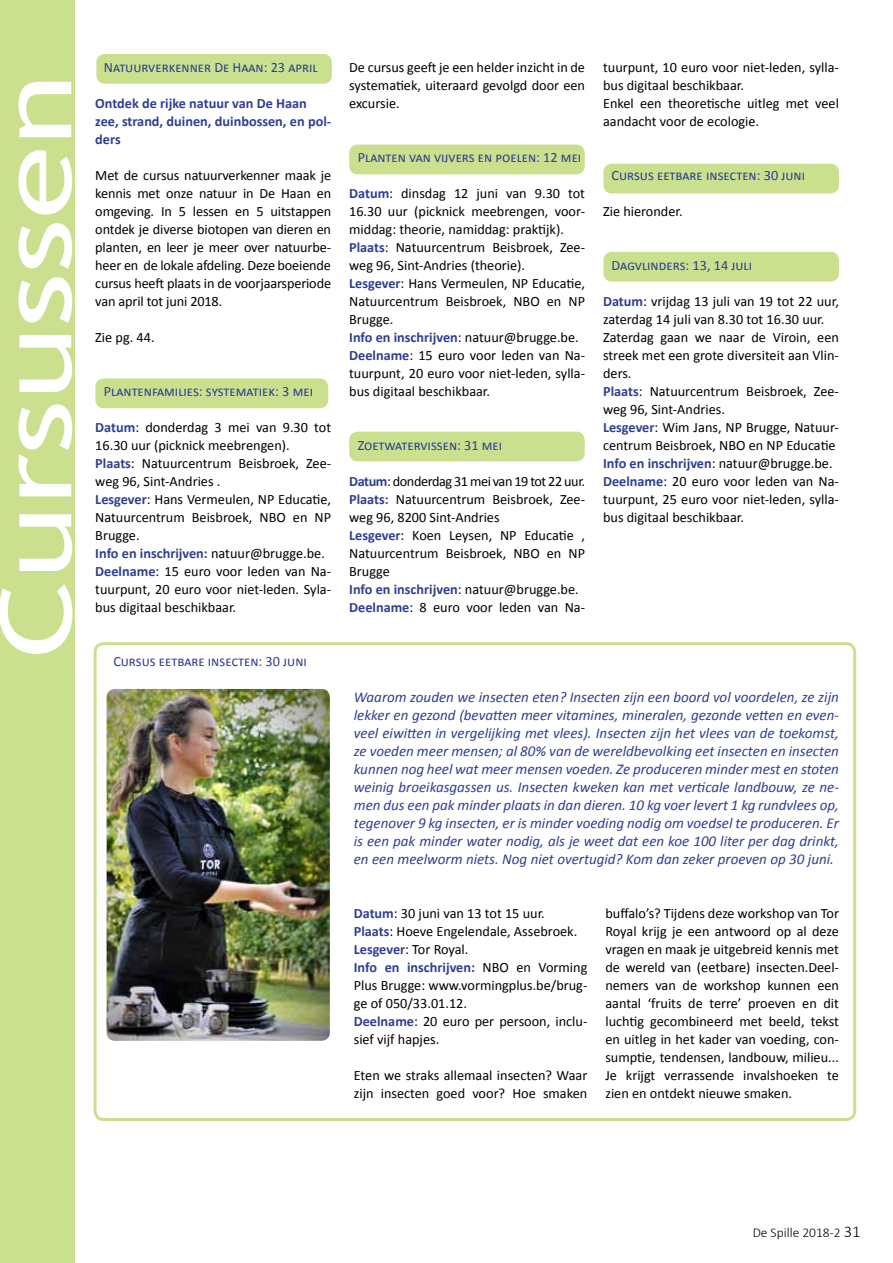
<style>
.page{position:relative;width:893px;height:1263px;background:#fff}
.page>*{position:absolute;margin:0;border:0;box-sizing:border-box;transform-origin:0 0}
.t1{font:99px "Trebuchet MS";color:#fff;scale:1.35 1}
.t2{font:italic 15px/18px "Calibri";color:#2f3f92;text-align:justify}
.t3{font:14.25px/18px "Calibri";color:#000}
.t4{font:14.25px "Calibri";color:#2f3f92}
.t5{font:700 14.25px/18px "Calibri";color:#2f3f92}
.t6{font:300 13.5px "Calibri";color:#000}
.s1{font-weight:700;color:#2f3f92}
.s2{font-size:16.5px}
</style>
<div class="page">
<div style="left:603px;top:252px;width:236px;height:30px;background:#cbe08e;border-radius:9px"></div>
<div style="left:94px;top:642px;width:762px;height:479px;border:3px solid #98c11e;border-radius:9px"></div>
<div style="left:96px;top:54px;width:236px;height:30px;background:#cbe08e;border-radius:9px"></div>
<div style="left:0;top:0;width:75px;height:1263px;background:#cbe08e"></div>
<div style="left:95px;top:378px;width:233px;height:30px;background:#cbe08e;border-radius:9px"></div>
<div style="left:349px;top:145px;width:236px;height:29px;background:#cbe08e;border-radius:9px"></div>
<img style="left:107px;top:689px;width:223px;height:352px">
<div style="left:349px;top:432px;width:236px;height:29px;background:#cbe08e;border-radius:9px"></div>
<div style="left:603px;top:164px;width:236px;height:29px;background:#cbe08e;border-radius:9px"></div>
<h1 class="t1" style="left:-22px;top:659px;width:436px;rotate:-90deg">Cursussen</h1>
<p class="t4" style="left:104px;top:58px;width:215px">Natuurverkenner De Haan: 23 april</p>
<p class="t5" style="left:95px;top:94px;width:237px">Ontdek de rijke natuur van De Haan zee, strand, duinen, duinbossen, en pol&shy;ders</p>
<p class="t3" style="left:95px;top:166px;width:237px;text-align:justify">Met de cursus natuurverkenner maak je kennis met onze natuur in De Haan en omgeving. In 5 lessen en 5 uitstappen ontdek je diverse biotopen van dieren en planten, en leer je meer over natuurbe&shy;heer en de lokale afdeling. Deze boeiende cursus heeft plaats in de voorjaarsperiode van april tot juni 2018.</p>
<p class="t3" style="left:95px;top:328px;width:61px">Zie pg. 44.</p>
<p class="t4" style="left:104px;top:382px;width:211px">Plantenfamilies: systematiek: 3 mei</p>
<p class="t3" style="left:95px;top:418px;width:237px"><span class="s1">Datum</span>: donderdag 3 mei van 9.30 tot<br>16.30 uur (picknick meebrengen).<br><span class="s1">Plaats</span>: Natuurcentrum Beisbroek, Zee&shy;weg 96, Sint-Andries .<br><span class="s1">Lesgever</span>: Hans Vermeulen, NP Educatie,<br>Natuurcentrum Beisbroek, NBO en NP<br>Brugge.<br><span class="s1">Info en inschrijven:</span> natuur@brugge.be.<br><span class="s1">Deelname</span>: 15 euro voor leden van Na&shy;tuurpunt, 20 euro voor niet-leden. Syla&shy;bus digitaal beschikbaar.</p>
<p class="t4" style="left:113px;top:652px;width:195px">Cursus eetbare insecten: 30 juni</p>
<p class="t3" style="left:349px;top:58px;width:237px;text-align:justify">De cursus geeft je een helder inzicht in de systematiek, uiteraard gevolgd door een excursie.</p>
<p class="t4" style="left:358px;top:148px;width:225px">Planten van vijvers en poelen: 12 mei</p>
<p class="t3" style="left:349px;top:184px;width:237px"><span class="s1">Datum</span>: dinsdag 12 juni van 9.30 tot 16.30 uur (picknick meebrengen, voor&shy;middag: theorie, namiddag: praktijk).<br><span class="s1">Plaats</span>: Natuurcentrum Beisbroek, Zee&shy;weg 96, Sint-Andries (theorie).<br><span class="s1">Lesgever</span>: Hans Vermeulen, NP Educatie, Natuurcentrum Beisbroek, NBO en NP Brugge.<br><span class="s1">Info en inschrijven</span>: natuur@brugge.be.<br><span class="s1">Deelname</span>: 15 euro voor leden van Na&shy;tuurpunt, 20 euro voor niet-leden, sylla&shy;bus digitaal beschikbaar.</p>
<p class="t4" style="left:358px;top:436px;width:146px">Zoetwatervissen: 31 mei</p>
<p class="t3" style="left:349px;top:472px;width:237px"><span class="s1">Datum</span>: donderdag 31 mei van 19 tot 22 uur.<br><span class="s1">Plaats:</span> Natuurcentrum Beisbroek, Zee&shy;weg 96, 8200 Sint-Andries<br><span class="s1">Lesgever</span>: Koen Leysen, NP Educatie ,<br>Natuurcentrum Beisbroek, NBO en NP<br>Brugge<br><span class="s1">Info en inschrijven</span>: natuur@brugge.be.<br><span class="s1">Deelname</span>: 8 euro voor leden van Na-</p>
<p class="t3" style="left:603px;top:58px;width:237px">tuurpunt, 10 euro voor niet-leden, sylla&shy;bus digitaal beschikbaar.<br>Enkel een theoretische uitleg met veel aandacht voor de ecologie.</p>
<p class="t4" style="left:612px;top:166px;width:195px">Cursus eetbare insecten: 30 juni</p>
<p class="t3" style="left:603px;top:202px;width:81px">Zie hieronder.</p>
<p class="t4" style="left:612px;top:256px;width:142px">Dagvlinders: 13, 14 juli</p>
<p class="t3" style="left:603px;top:292px;width:237px"><span class="s1">Datum</span>: vrijdag 13 juli van 19 tot 22 uur, zaterdag 14 juli van 8.30 tot 16.30 uur.<br>Zaterdag gaan we naar de Viroin, een streek met een grote diversiteit aan Vlin&shy;ders.<br><span class="s1">Plaats</span>: Natuurcentrum Beisbroek, Zee&shy;weg 96, Sint-Andries.<br><span class="s1">Lesgever</span>: Wim Jans, NP Brugge, Natuur&shy;centrum Beisbroek, NBO en NP Educatie <span class="s1">Info en inschrijven</span>: natuur@brugge.be.<br><span class="s1">Deelname</span>: 20 euro voor leden van Na&shy;tuurpunt, 25 euro voor niet-leden, sylla&shy;bus digitaal beschikbaar.</p>
<p class="t2" style="left:354px;top:687px;width:487px">Waarom zouden we insecten eten? Insecten zijn een boord vol voordelen, ze zijn lekker en gezond (bevatten meer vitamines, mineralen, gezonde vetten en even&shy;veel eiwitten in vergelijking met vlees). Insecten zijn het vlees van de toekomst, ze voeden meer mensen; al 80% van de wereldbevolking eet insecten en insecten kunnen nog heel wat meer mensen voeden. Ze produceren minder mest en stoten weinig broeikasgassen us. Insecten kweken kan met verticale landbouw, ze ne&shy;men dus een pak minder plaats in dan dieren. 10 kg voer levert 1 kg rundvlees op, tegenover 9 kg insecten, er is minder voeding nodig om voedsel te produceren. Er is een pak minder water nodig, als je weet dat een koe 100 liter per dag drinkt, en een meelworm niets. Nog niet overtugid? Kom dan zeker proeven op 30 juni.</p>
<p class="t3" style="left:354px;top:904px;width:235px"><span class="s1">Datum</span>: 30 juni van 13 tot 15 uur.<br><span class="s1">Plaats</span>: Hoeve Engelendale, Assebroek.<br><span class="s1">Lesgever</span>: Tor Royal.<br><span class="s1">Info en inschrijven:</span> NBO en Vorming<br>Plus Brugge: www.vormingplus.be/brug&shy;ge of 050/33.01.12.<br><span class="s1">Deelname</span>: 20 euro per persoon, inclu&shy;sief vijf hapjes.</p>
<p class="t3" style="left:354px;top:1066px;width:235px">Eten we straks allemaal insecten? Waar zijn insecten goed voor? Hoe smaken</p>
<p class="t3" style="left:605px;top:904px;width:235px;text-align:justify">buffalo’s? Tijdens deze workshop van Tor Royal krijg je een antwoord op al deze vragen en maak je uitgebreid kennis met de wereld van (eetbare) insecten.Deel&shy;nemers van de workshop kunnen een aantal ‘fruits de terre’ proeven en dit luchtig gecombineerd met beeld, tekst en uitleg in het kader van voeding, con&shy;sumptie, tendensen, landbouw, milieu...<br>Je krijgt verrassende invalshoeken te zien en ontdekt nieuwe smaken.</p>
<p class="t6" style="left:753px;top:1224px;width:109px">De Spille 2018-2 <span class="s2">31</span></p>
</div>
